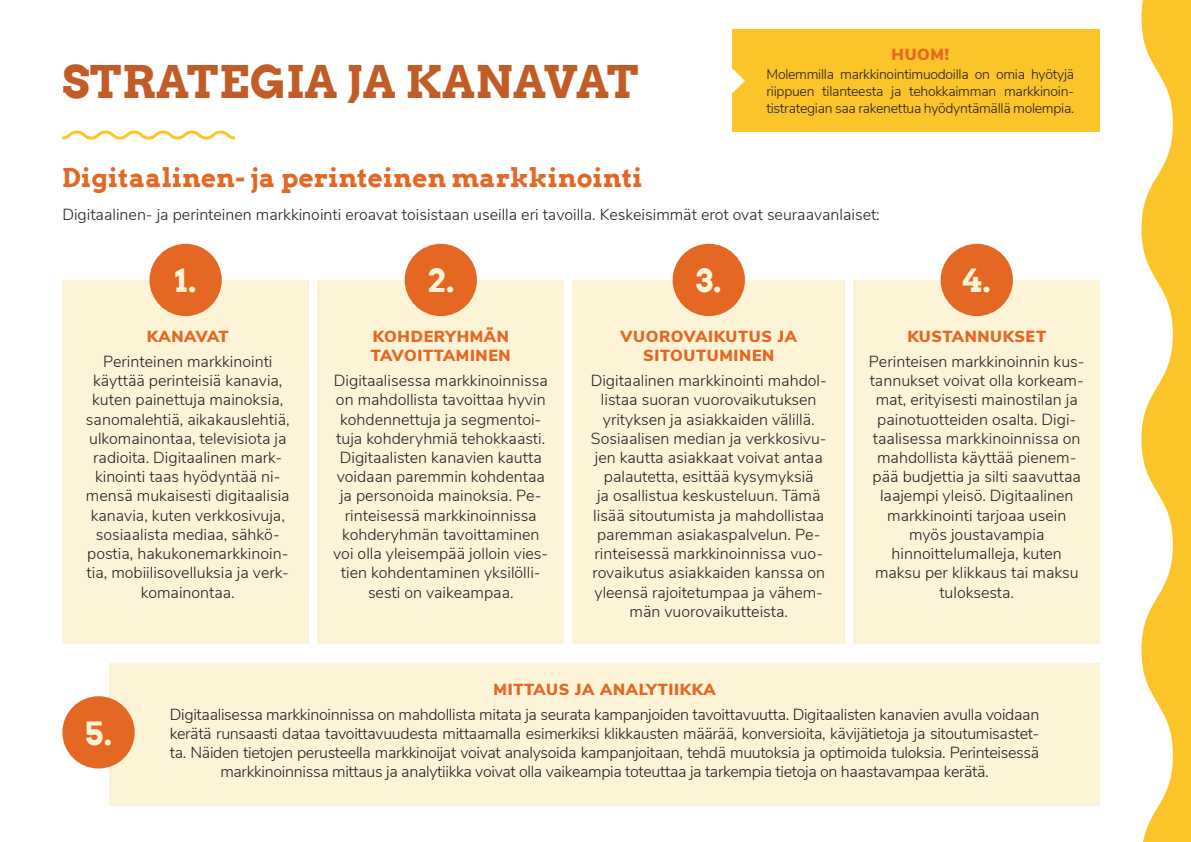
<style>
.page{position:relative;width:1191px;height:842px;background:#fff}
.page>*{position:absolute;margin:0;border:0;box-sizing:border-box;transform-origin:0 0}
.t1{font:700 45px "Arvo";letter-spacing:.01em;color:#c15c26}
.t2{font:700 32px "Arvo";color:#fdf4d7}
.t3{font:700 26px "Arvo";letter-spacing:.01em;color:#e46824}
.Body{font:300 16px/19.2px "Nunito Sans";color:#231f20;text-align:center}
.Body-2{font:300 16px/19.2px "Nunito Sans";letter-spacing:-.02em;color:#231f20;text-align:center}
.Body-3{font:900 16px/19.2px "Nunito Sans";letter-spacing:.04em;color:#e46824}
.Body-4{font:900 16px "Nunito Sans";color:#e46824}
.Body-5{font:300 14px/16.8px "Nunito Sans";letter-spacing:-.02em;color:#231f20;text-align:justify}
</style>
<div class="page">
<div style="left:62px;top:280px;width:247px;height:363px;background:#fdf4d7"></div>
<div style="left:317px;top:280px;width:247px;height:363px;background:#fdf4d7"></div>
<div style="left:573px;top:280px;width:272px;height:363px;background:#fdf4d7"></div>
<div style="left:853px;top:280px;width:247px;height:363px;background:#fdf4d7"></div>
<div style="left:109px;top:664px;width:991px;height:142px;background:#fdf4d7"></div>
<svg style="left:1141px;top:0;width:50px;height:842px;fill:#fbc429"></svg>
<svg style="left:62px;top:130px;width:173px;height:10px"></svg>
<div style="left:149px;top:244px;width:73px;height:72px;background:#e46824;border-radius:50%"></div>
<div style="left:404px;top:244px;width:73px;height:72px;background:#e46824;border-radius:50%"></div>
<div style="left:672px;top:244px;width:73px;height:72px;background:#e46824;border-radius:50%"></div>
<div style="left:940px;top:244px;width:73px;height:72px;background:#e46824;border-radius:50%"></div>
<div style="left:62px;top:696px;width:73px;height:72px;background:#e46824;border-radius:50%"></div>
<div style="left:732px;top:30px;width:368px;height:102px;background:#fbc429"></div>
<svg style="left:732px;top:69px;width:13px;height:24px"></svg>
<p class="t1" style="left:62px;top:53px;width:577px">STRATEGIA JA KANAVAT</p>
<p class="t3" style="left:62px;top:161px;width:581px">Digitaalinen- ja perinteinen markkinointi</p>
<p class="Body-3" style="left:891px;top:44px;width:59px">HUOM!</p>
<p class="Body-5" style="left:766px;top:65px;width:309px">Molemmilla markkinointimuodoilla on omia hyötyjä riippuen tilanteesta ja tehokkaimman markkinoin&shy;tistrategian saa rakenettua hyödyntämällä molempia.</p>
<p class="Body" style="left:62px;top:204px;width:819px">Digitaalinen- ja perinteinen markkinointi eroavat toisistaan useilla eri tavoilla. Keskeisimmät erot ovat seuraavanlaiset:</p>
<p class="t2" style="left:175px;top:260px;width:23px">1.</p>
<p class="t2" style="left:427px;top:260px;width:28px">2.</p>
<p class="t2" style="left:696px;top:260px;width:27px">3.</p>
<p class="t2" style="left:963px;top:260px;width:29px">4.</p>
<p class="Body-4" style="left:147px;top:325px;width:83px">KANAVAT</p>
<p class="Body" style="left:86px;top:351px;width:205px">Perinteinen markkinointi käyttää perinteisiä kanavia, kuten painettuja mainoksia, sanomalehtiä, aikakauslehtiä, ulkomainontaa, televisiota ja radioita. Digitaalinen mark&shy;kinointi taas hyödyntää ni&shy;mensä mukaisesti digitaalisia kanavia, kuten verkkosivuja, sosiaalista mediaa, sähkö&shy;postia, hakukonemarkkinoin&shy;tia, mobiilisovelluksia ja verk&shy;komainontaa.</p>
<p class="Body-3" style="left:371px;top:326px;width:141px">KOHDERYHMÄN<br>TAVOITTAMINEN</p>
<p class="Body" style="left:333px;top:370px;width:217px">Digitaalisessa markkinoinnissa on mahdollista tavoittaa hyvin kohdennettuja ja segmentoi&shy;tuja kohderyhmiä tehokkaasti.<br>Digitaalisten kanavien kautta voidaan paremmin kohdentaa ja personoida mainoksia. Pe&shy;rinteisessä markkinoinnissa kohderyhmän tavoittaminen voi olla yleisempää jolloin vies&shy;tien kohdentaminen yksilölli&shy;sesti on vaikeampaa.</p>
<p class="Body-3" style="left:620px;top:326px;width:178px;text-align:center">VUOROVAIKUTUS JA<br>SITOUTUMINEN</p>
<p class="Body" style="left:590px;top:370px;width:238px">Digitaalinen markkinointi mahdol&shy;listaa suoran vuorovaikutuksen yrityksen ja asiakkaiden välillä.<br>Sosiaalisen median ja verkkosivu&shy;jen kautta asiakkaat voivat antaa palautetta, esittää kysymyksiä<br>ja osallistua keskusteluun. Tämä lisää sitoutumista ja mahdollistaa paremman asiakaspalvelun. Pe&shy;rinteisessä markkinoinnissa vuo&shy;rovaikutus asiakkaiden kanssa on yleensä rajoitetumpaa ja vähem&shy;män vuorovaikutteista.</p>
<p class="Body-3" style="left:907px;top:326px;width:140px">KUSTANNUKSET</p>
<p class="Body" style="left:869px;top:351px;width:217px">Perinteisen markkinoinnin kus&shy;tannukset voivat olla korkeam&shy;mat, erityisesti mainostilan ja painotuotteiden osalta. Digi&shy;taalisessa markkinoinnissa on mahdollista käyttää pienem&shy;pää budjettia ja silti saavuttaa laajempi yleisö. Digitaalinen markkinointi tarjoaa usein myös joustavampia hinnoittelumalleja, kuten maksu per klikkaus tai maksu tuloksesta.</p>
<p class="t2" style="left:85px;top:713px;width:29px">5.</p>
<p class="Body-3" style="left:493px;top:679px;width:223px">MITTAUS JA ANALYTIIKKA</p>
<p class="Body-2" style="left:170px;top:703px;width:871px">Digitaalisessa markkinoinnissa on mahdollista mitata ja seurata kampanjoiden tavoittavuutta. Digitaalisten kanavien avulla voidaan kerätä runsaasti dataa tavoittavuudesta mittaamalla esimerkiksi klikkausten määrää, konversioita, kävijätietoja ja sitoutumisastet&shy;ta. Näiden tietojen perusteella markkinoijat voivat analysoida kampanjoitaan, tehdä muutoksia ja optimoida tuloksia. Perinteisessä markkinoinnissa mittaus ja analytiikka voivat olla vaikeampia toteuttaa ja tarkempia tietoja on haastavampaa kerätä.</p>
</div>
